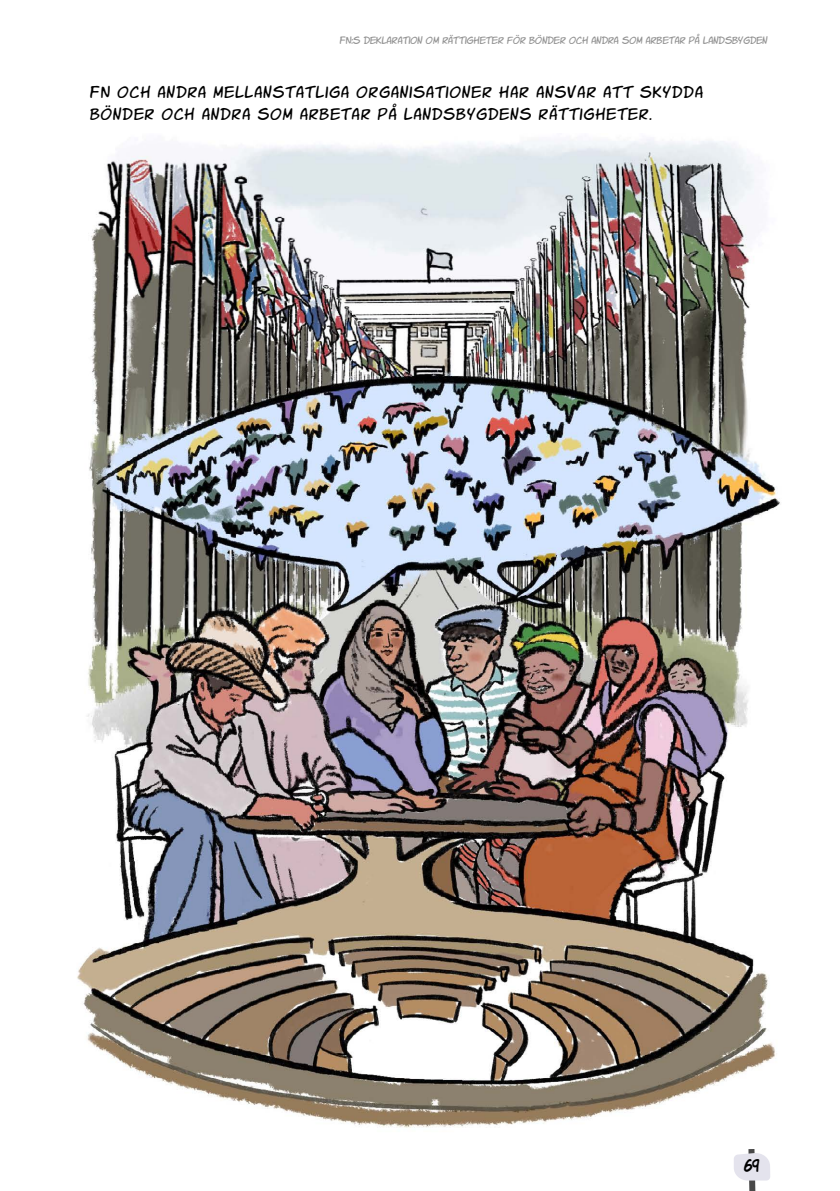
<style>
.page{position:relative;width:840px;height:1191px;background:#fff}
.page>*{position:absolute;margin:0;border:0;box-sizing:border-box;transform-origin:0 0}
.t1{font:16px/22px "Komika Slim";letter-spacing:.07em;color:#000}
.t2{font:16px "Komika Jam";color:#000}
.t3{font:10px "Komika Slim";color:#939393}
</style>
<div class="page">
<svg style="left:734px;top:1149px;width:35px;height:42px"></svg>
<img style="left:77px;top:139px;width:703px;height:989px">
<p class="t3" style="left:339px;top:34px;width:429px">FN:S DEKLARATION OM RÄTTIGHETER FÖR BÖNDER OCH ANDRA SOM ARBETAR PÅ LANDSBYGDEN</p>
<p class="t1" style="left:90px;top:81px;width:614px">FN OCH ANDRA MELLANSTATLIGA ORGANISATIONER HAR ANSVAR ATT SKYDDA<br>BÖNDER OCH ANDRA SOM ARBETAR PÅ LANDSBYGDENS RÄTTIGHETER.</p>
<p class="t2" style="left:743px;top:1153px;width:17px">69</p>
</div>
